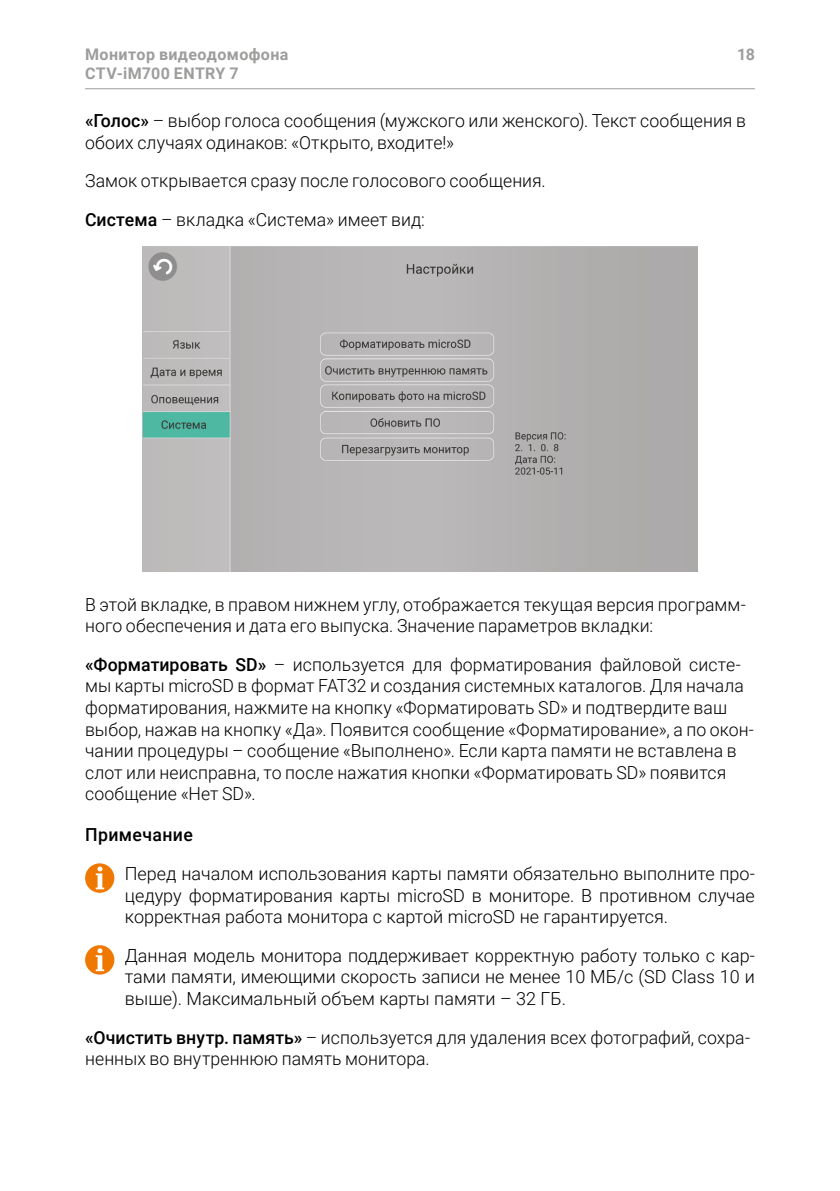
<style>
.page{position:relative;width:840px;height:1191px;background:#fff}
.page>*{position:absolute;margin:0;border:0;box-sizing:border-box;transform-origin:0 0}
.t1{font:300 18px/21.6px "Roboto";color:#000}
.t2{font:500 18px "Roboto";letter-spacing:.02em;color:#000}
.t3{font:700 16px/19.2px "Roboto";letter-spacing:.025em;color:#9d9d9c}
.s1{font-weight:500}
</style>
<div class="page">
<hr style="left:85px;top:88px;width:669px;height:1px;background:#9d9d9c">
<img style="left:142px;top:246px;width:555px;height:326px">
<div style="left:85px;top:863px;width:29px;height:29px;background:#ef7900;border-radius:50%"></div>
<svg style="left:96px;top:866px;width:8px;height:23px"></svg>
<div style="left:85px;top:945px;width:29px;height:29px;background:#ef7900;border-radius:50%"></div>
<svg style="left:96px;top:948px;width:8px;height:23px"></svg>
<p class="t3" style="left:85px;top:44px;width:205px">Монитор видеодомофона<br>CTV-iM700 ENTRY 7</p>
<p class="t3" style="left:736px;top:44px;width:19px">18</p>
<p class="t1" style="left:85px;top:109px;width:662px"><span class="s1">«Голос»</span> – выбор голоса сообщения (мужского или женского). Текст сообщения в обоих случаях одинаков: «Открыто, входите!»</p>
<p class="t1" style="left:85px;top:161px;width:462px;line-height:38.6px">Замок открывается сразу после голосового сообщения.<br><span class="s1">Система</span> – вкладка «Система» имеет вид:</p>
<p class="t1" style="left:85px;top:592px;width:661px">В этой вкладке, в правом нижнем углу, отображается текущая версия программ&shy;ного обеспечения и дата его выпуска. Значение параметров вкладки:</p>
<p class="t1" style="left:85px;top:653px;width:670px"><span class="s1">«Форматировать SD»</span> – используется для форматирования файловой систе&shy;мы карты microSD в формат FAT32 и создания системных каталогов. Для начала форматирования, нажмите на кнопку «Форматировать SD» и подтвердите ваш выбор, нажав на кнопку «Да». Появится сообщение «Форматирование», а по окон&shy;чании процедуры – сообщение «Выполнено». Если карта памяти не вставлена в слот или неисправна, то после нажатия кнопки «Форматировать SD» появится сообщение «Нет SD».</p>
<p class="t2" style="left:85px;top:822px;width:109px">Примечание</p>
<p class="t1" style="left:125px;top:862px;width:631px;text-align:justify">Перед началом использования карты памяти обязательно выполните про&shy;цедуру форматирования карты microSD в мониторе. В противном случае корректная работа монитора с картой microSD не гарантируется.</p>
<p class="t1" style="left:125px;top:944px;width:631px;text-align:justify">Данная модель монитора поддерживает корректную работу только с кар&shy;тами памяти, имеющими скорость записи не менее 10 МБ/с (SD Class 10 и выше). Максимальный объем карты памяти – 32 ГБ.</p>
<p class="t1" style="left:85px;top:1025px;width:666px"><span class="s1">«Очистить внутр. память»</span> – используется для удаления всех фотографий, сохра&shy;ненных во внутреннюю память монитора.</p>
</div>
